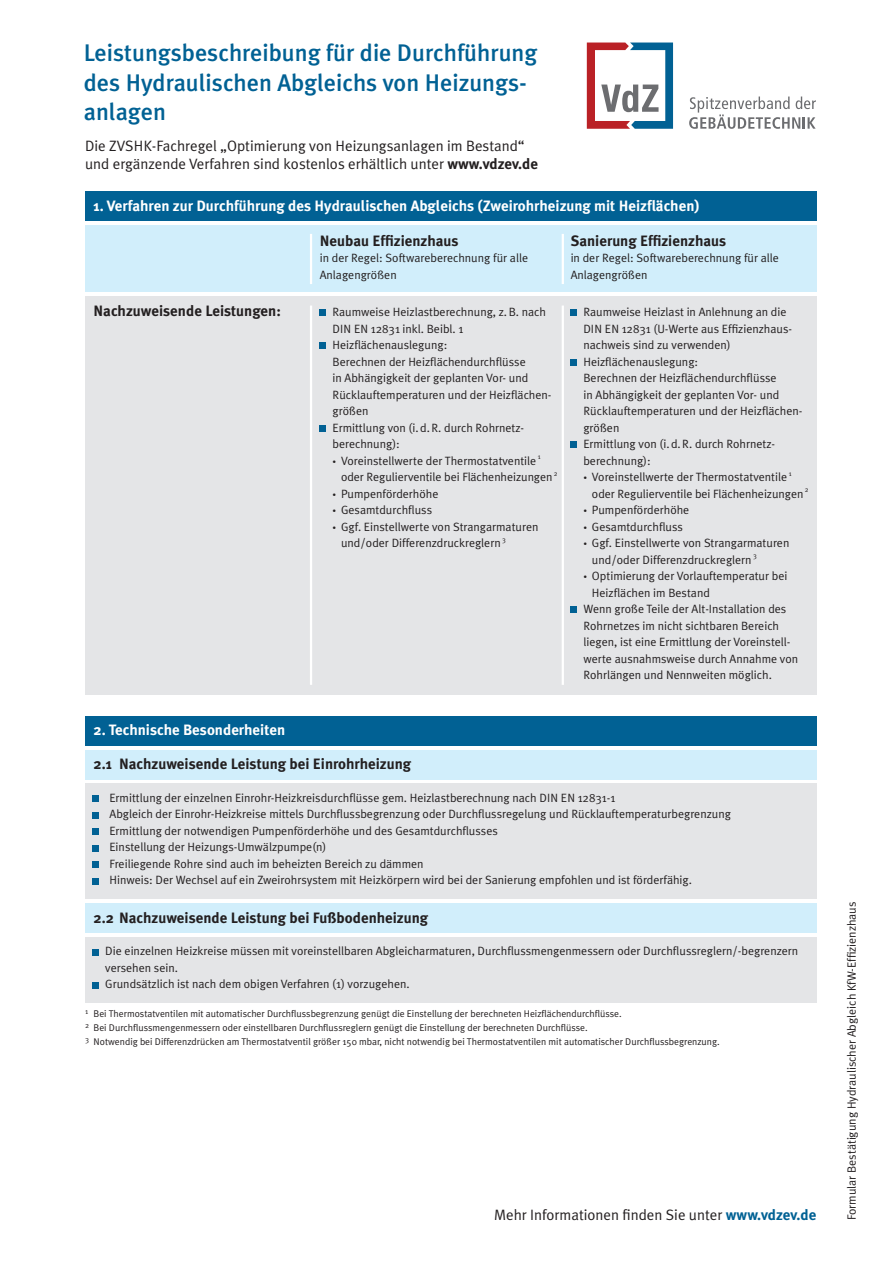
<style>
.page{position:relative;width:893px;height:1263px;background:#fff}
.page>*{position:absolute;margin:0;border:0;box-sizing:border-box;transform-origin:0 0}
.t1{font:500 24px/29.2px "Meta Plus";color:#016194}
.t2{font:15px/18px "Meta Plus Normal";color:#231f20}
.t3{font:700 15px "Meta Plus";color:#231f20}
.t4{font:700 15px "Meta Plus";color:#fff}
.t5{font:12px/16.5px "Meta Plus Normal";color:#231f20}
.t6{font:9.75px/14.2px "Meta Plus Normal";color:#231f20}
.t7{font:7.05px "Meta Plus Normal";color:#231f20}
.s1{font-family:"Meta Plus";font-weight:700}
.s2{font-family:"Meta Plus";font-weight:900}
.s3{font-family:"Meta Plus";font-weight:700;color:#016194}
</style>
<div class="page">
<div style="left:85px;top:750px;width:731px;height:29px;background:#d1eefb"></div>
<div style="left:85px;top:784px;width:731px;height:115px;background:#e4e5e7"></div>
<div style="left:85px;top:937px;width:731px;height:66px;background:#e4e5e7"></div>
<div style="left:92px;top:795px;width:7px;height:7px;background:#016194"></div>
<div style="left:92px;top:812px;width:7px;height:6px;background:#016194"></div>
<div style="left:92px;top:828px;width:7px;height:7px;background:#016194"></div>
<div style="left:92px;top:845px;width:7px;height:6px;background:#016194"></div>
<div style="left:92px;top:861px;width:7px;height:7px;background:#016194"></div>
<div style="left:92px;top:878px;width:7px;height:6px;background:#016194"></div>
<div style="left:92px;top:949px;width:7px;height:6px;background:#016194"></div>
<div style="left:92px;top:982px;width:7px;height:6px;background:#016194"></div>
<div style="left:85px;top:296px;width:731px;height:398px;background:#e4e5e7"></div>
<svg style="left:320px;top:310px;width:6px;height:6px"></svg>
<svg style="left:320px;top:343px;width:6px;height:6px"></svg>
<div style="left:320px;top:425px;width:6px;height:7px;background:#016194"></div>
<hr style="left:310px;top:306px;width:2px;height:379px;background:#fff">
<hr style="left:562px;top:306px;width:2px;height:379px;background:#fff">
<div style="left:85px;top:225px;width:731px;height:67px;background:#d1eefb"></div>
<div style="left:85px;top:191px;width:731px;height:30px;background:#016194"></div>
<div style="left:85px;top:716px;width:731px;height:29px;background:#016194"></div>
<div style="left:85px;top:903px;width:731px;height:30px;background:#d1eefb"></div>
<svg style="left:571px;top:310px;width:6px;height:6px"></svg>
<div style="left:571px;top:359px;width:6px;height:7px;background:#016194"></div>
<svg style="left:571px;top:442px;width:6px;height:6px"></svg>
<svg style="left:571px;top:607px;width:6px;height:6px"></svg>
<svg style="left:689px;top:97px;width:127px;height:32px"></svg>
<svg style="left:587px;top:43px;width:86px;height:86px"></svg>
<hr style="left:310px;top:234px;width:2px;height:50px;background:#fff">
<hr style="left:562px;top:234px;width:2px;height:50px;background:#fff">
<h1 class="t1" style="left:84px;top:38px;width:455px">Leistungsbeschreibung für die Durchführung des Hydraulischen Abgleichs von Heizungs&shy;anlagen</h1>
<p class="t2" style="left:85px;top:137px;width:454px">Die ZVSHK-Fachregel „Optimierung von Heizungsanlagen im Bestand“ und ergänzende Verfahren sind kostenlos erhältlich unter <span class="s1">www.vdzev.de</span></p>
<p class="t4" style="left:94px;top:197px;width:608px">1. Verfahren zur Durchführung des Hydraulischen Abgleichs (Zweirohrheizung mit Heizflächen)</p>
<p class="t3" style="left:94px;top:302px;width:189px">Nachzuweisende Leistungen:</p>
<p class="t3" style="left:320px;top:232px;width:140px">Neubau Effizienzhaus</p>
<p class="t5" style="left:320px;top:249px;width:210px">in der Regel: Softwareberechnung für alle<br>Anlagengrößen</p>
<p class="t5" style="left:332px;top:304px;width:220px">Raumweise Heizlastberechnung, z.B. nach<br>DIN EN 12831 inkl. Beibl. 1<br>Heizflächenauslegung:<br>Berechnen der Heizflächendurchflüsse<br>in Abhängigkeit der geplanten Vor- und<br>Rücklauftemperaturen und der Heizflächen&shy;größen<br>Ermittlung von (i.d.R. durch Rohrnetz&shy;berechnung):<br><span class="s2">·</span> Voreinstellwerte der Thermostatventile</p>
<p class="t7" style="left:538px;top:453px;width:4px">1</p>
<p class="t5" style="left:341px;top:469px;width:213px">oder Regulierventile bei Flächenheizungen</p>
<p class="t7" style="left:554px;top:469px;width:5px">2</p>
<p class="t5" style="left:333px;top:485px;width:107px"><span class="s2">·</span> Pumpenförderhöhe</p>
<p class="t5" style="left:333px;top:502px;width:101px"><span class="s2">·</span> Gesamtdurchfluss</p>
<p class="t5" style="left:333px;top:518px;width:207px"><span class="s2">·</span> Ggf. Einstellwerte von Strangarmaturen</p>
<p class="t5" style="left:341px;top:535px;width:161px">und/oder Differenzdruckreglern</p>
<p class="t7" style="left:502px;top:535px;width:5px">3</p>
<p class="t3" style="left:571px;top:232px;width:157px">Sanierung Effizienzhaus</p>
<p class="t5" style="left:571px;top:249px;width:210px">in der Regel: Softwareberechnung für alle<br>Anlagengrößen</p>
<p class="t5" style="left:583px;top:304px;width:220px">Raumweise Heizlast in Anlehnung an die<br>DIN EN 12831 (U-Werte aus Effizienzhaus&shy;nachweis sind zu verwenden)<br>Heizflächenauslegung:<br>Berechnen der Heizflächendurchflüsse<br>in Abhängigkeit der geplanten Vor- und<br>Rücklauftemperaturen und der Heizflächen&shy;größen<br>Ermittlung von (i.d.R. durch Rohrnetz&shy;berechnung):<br><span class="s2">·</span> Voreinstellwerte der Thermostatventile</p>
<p class="t7" style="left:789px;top:469px;width:4px">1</p>
<p class="t5" style="left:592px;top:485px;width:213px">oder Regulierventile bei Flächenheizungen</p>
<p class="t7" style="left:805px;top:486px;width:5px">2</p>
<p class="t5" style="left:583px;top:502px;width:107px"><span class="s2">·</span> Pumpenförderhöhe</p>
<p class="t5" style="left:583px;top:518px;width:101px"><span class="s2">·</span> Gesamtdurchfluss</p>
<p class="t5" style="left:583px;top:535px;width:207px"><span class="s2">·</span> Ggf. Einstellwerte von Strangarmaturen</p>
<p class="t5" style="left:592px;top:551px;width:161px">und/oder Differenzdruckreglern</p>
<p class="t7" style="left:753px;top:552px;width:5px">3</p>
<p class="t5" style="left:583px;top:568px;width:206px"><span class="s2">·</span> Optimierung der Vorlauftemperatur bei</p>
<p class="t5" style="left:592px;top:584px;width:119px">Heizflächen im Bestand</p>
<p class="t5" style="left:583px;top:601px;width:204px">Wenn große Teile der Alt-Installation des</p>
<p class="t5" style="left:583px;top:617px;width:197px">Rohrnetzes im nicht sichtbaren Bereich</p>
<p class="t5" style="left:583px;top:634px;width:209px">liegen, ist eine Ermittlung der Voreinstell-</p>
<p class="t5" style="left:583px;top:650px;width:216px">werte ausnahmsweise durch Annahme von</p>
<p class="t5" style="left:583px;top:667px;width:190px">Rohrlängen und Nennweiten möglich.</p>
<p class="t4" style="left:94px;top:721px;width:193px">2. Technische Besonderheiten</p>
<p class="t3" style="left:94px;top:755px;width:319px">2.1 Nachzuweisende Leistung bei Einrohrheizung</p>
<p class="t5" style="left:109px;top:789px;width:623px">Ermittlung der einzelnen Einrohr-Heizkreisdurchflüsse gem. Heizlastberechnung nach DIN EN 12831-1<br>Abgleich der Einrohr-Heizkreise mittels Durchflussbegrenzung oder Durchflussregelung und Rücklauftemperaturbegrenzung Ermittlung der notwendigen Pumpenförderhöhe und des Gesamtdurchflusses<br>Einstellung der Heizungs-Umwälzpumpe(n)<br>Freiliegende Rohre sind auch im beheizten Bereich zu dämmen<br>Hinweis: Der Wechsel auf ein Zweirohrsystem mit Heizkörpern wird bei der Sanierung empfohlen und ist förderfähig.</p>
<p class="t3" style="left:94px;top:909px;width:336px">2.2 Nachzuweisende Leistung bei Fußbodenheizung</p>
<p class="t5" style="left:105px;top:943px;width:694px">Die einzelnen Heizkreise müssen mit voreinstellbaren Abgleicharmaturen, Durchflussmengenmessern oder Durchflussreglern/-begrenzern versehen sein.<br>Grundsätzlich ist nach dem obigen Verfahren (1) vorzugehen.</p>
<p class="t6" style="left:85px;top:1006px;width:636px"><sup>1</sup> Bei Thermostatventilen mit automatischer Durchflussbegrenzung genügt die Einstellung der berechneten Heizflächendurchflüsse.<br><sup>2</sup> Bei Durchflussmengenmessern oder einstellbaren Durchflussreglern genügt die Einstellung der berechneten Durchflüsse.<br><sup>3</sup> Notwendig bei Differenzdrücken am Thermostatventil größer 150 mbar, nicht notwendig bei Thermostatventilen mit automatischer Durchflussbegrenzung.</p>
<p class="t2" style="left:494px;top:1205px;width:324px">Mehr Informationen finden Sie unter <span class="s3">www.vdzev.de</span></p>
<p class="t5" style="left:843px;top:1220px;width:320px;rotate:-90deg">Formular Bestätigung Hydraulischer Abgleich KfW-Effizienzhaus</p>
</div>
